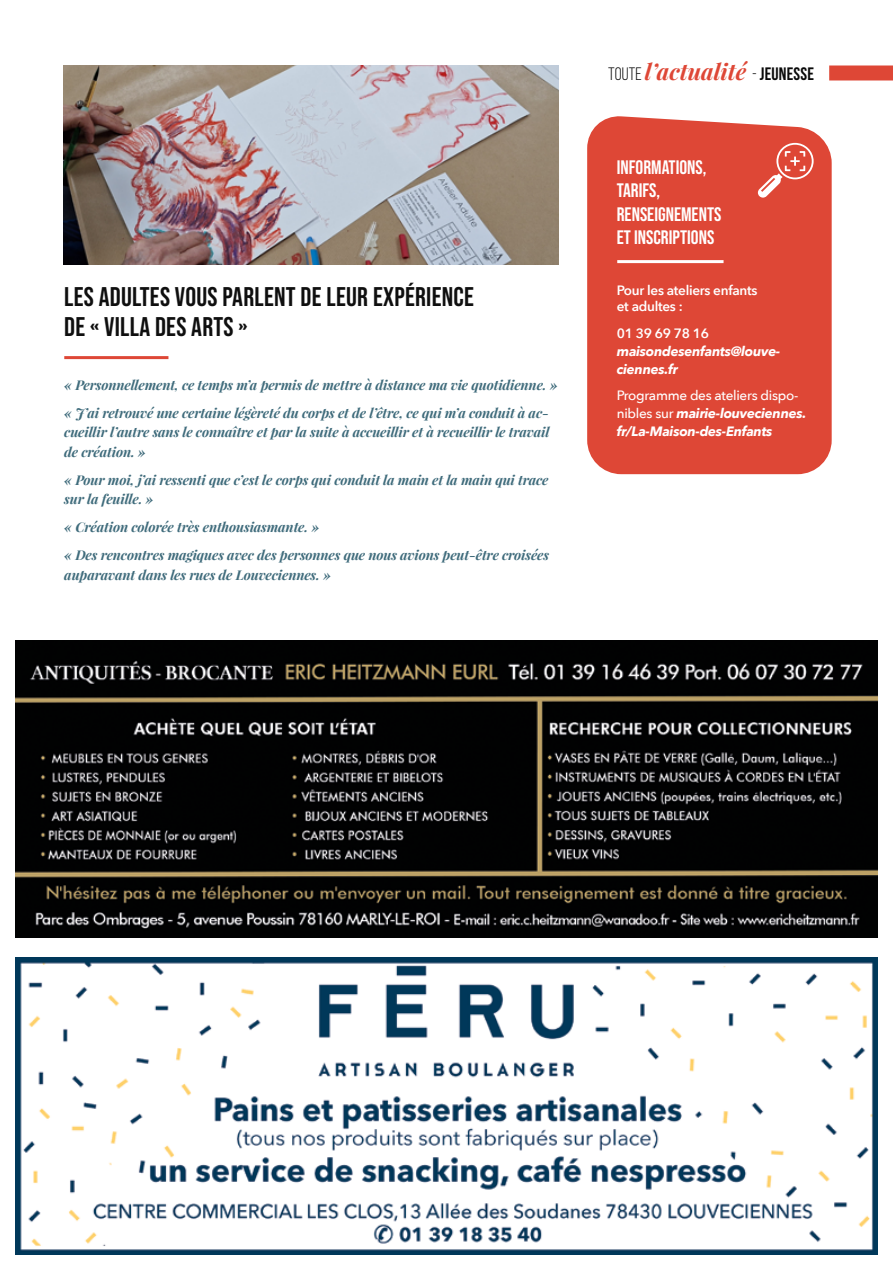
<style>
.page{position:relative;width:893px;height:1263px;background:#fff}
.page>*{position:absolute;margin:0;border:0;box-sizing:border-box;transform-origin:0 0}
.t1{font:27px/30px "Bebas Neue";letter-spacing:.01em;color:#0f0f0f}
.t2{font:italic 700 22.5px "Playfair Display";color:#de4736}
.t3{font:19.5px/23.4px "Bebas Neue";color:#fff}
.t4{font:italic 700 13.5px/28px "Playfair Display";letter-spacing:-.01em;color:#406c7c}
.t5{font:italic 700 13.5px/18px "Avenir Next";letter-spacing:-.02em;color:#fff}
.t6{font:600 13.5px/16.2px "Avenir Next";letter-spacing:-.02em;color:#fff}
.s1{font-family:"Bebas Neue";font-weight:400;font-style:normal;font-size:18px;color:#0a0a0a}
.s2{font-family:"Bebas Neue";font-style:normal;font-size:18px;color:#0a0a0a}
.s3{font-weight:500;font-style:normal}
</style>
<div class="page">
<div style="left:829px;top:65px;width:64px;height:15px;background:#de4736"></div>
<img style="left:16px;top:640px;width:861px;height:297px">
<img style="left:16px;top:957px;width:861px;height:297px">
<div style="left:587px;top:116px;width:245px;height:358px;background:#de4736"></div>
<svg style="left:758px;top:143px;width:56px;height:55px;background:#e36658"></svg>
<hr style="left:617px;top:260px;width:106px;height:3px;background:#fff">
<hr style="left:64px;top:356px;width:104px;height:3px;background:#de4736">
<img style="left:64px;top:65px;width:494px;height:199px">
<h1 class="t1" style="left:64px;top:282px;width:411px">LES ADULTES VOUS PARLENT DE LEUR EXPÉRIENCE<br>DE « VILLA DES ARTS »</h1>
<p class="t4" style="left:64px;top:370px;width:495px">« Personnellement, ce temps m’a permis de mettre à distance ma vie quotidienne. » « J’ai retrouvé une certaine légèreté du corps et de l’être, ce qui m’a conduit à ac-</p>
<p class="t4" style="left:64px;top:422px;width:487px;line-height:19.5px">cueillir l’autre sans le connaître et par la suite à accueillir et à recueillir le travail de création. »</p>
<p class="t4" style="left:64px;top:469px;width:486px;line-height:19.5px">« Pour moi, j’ai ressenti que c’est le corps qui conduit la main et la main qui trace sur la feuille. »</p>
<p class="t4" style="left:64px;top:513px;width:486px">« Création colorée très enthousiasmante. »<br>« Des rencontres magiques avec des personnes que nous avions peut-être croisées</p>
<p class="t4" style="left:64px;top:560px;width:268px">auparavant dans les rues de Louveciennes. »</p>
<h2 class="t2" style="left:608px;top:56px;width:207px"><span class="s1">TOUTE</span>l’actualité <span class="s1">-</span> <span class="s2">JEUNESSE</span></h2>
<h3 class="t3" style="left:617px;top:155px;width:106px">INFORMATIONS,<br>TARIFS,<br>RENSEIGNEMENTS<br>ET INSCRIPTIONS</h3>
<p class="t6" style="left:617px;top:282px;width:142px">Pour les ateliers enfants et adultes :</p>
<p class="t6" style="left:617px;top:325px;width:94px">01 39 69 78 16</p>
<p class="t5" style="left:617px;top:342px;width:165px">maisondesenfants@louve&shy;ciennes.fr</p>
<p class="t5" style="left:617px;top:386px;width:191px"><span class="s3">Programme des ateliers dispo&shy;nibles sur</span> mairie-louveciennes. fr/La-Maison-des-Enfants</p>
</div>
